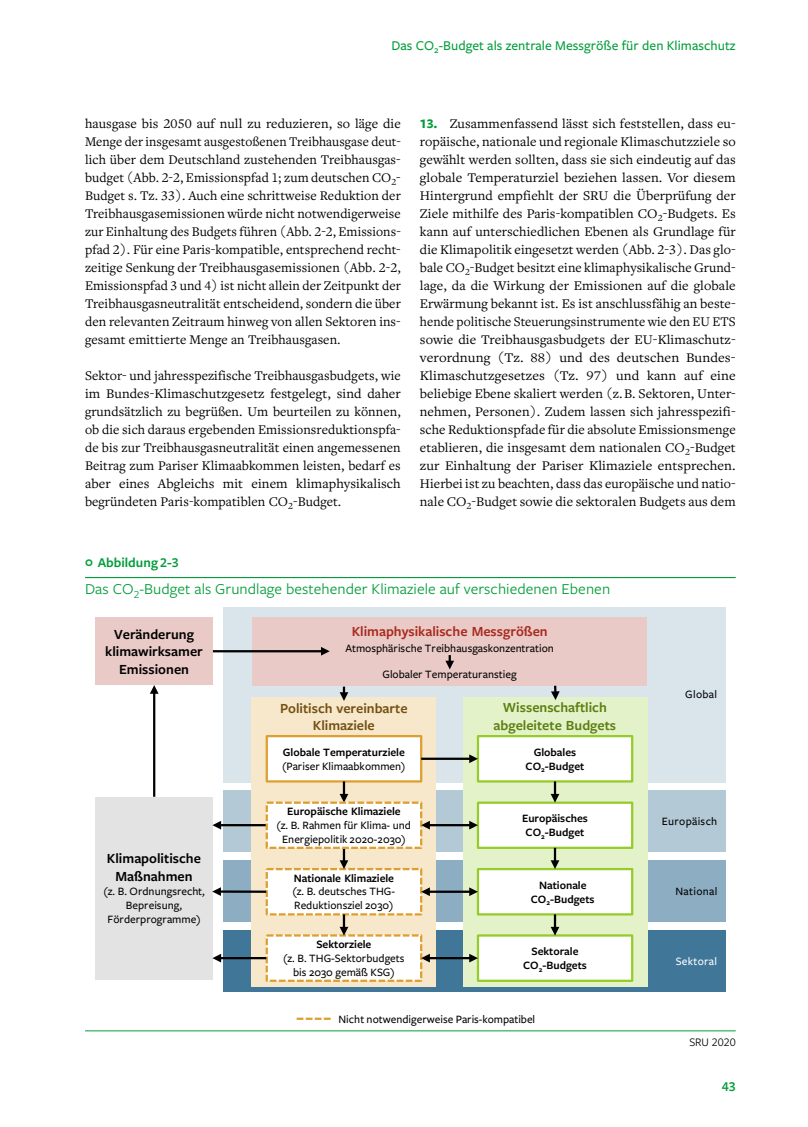
<style>
.page{position:relative;width:808px;height:1127px;background:#fff}
.page>*{position:absolute;margin:0;border:0;box-sizing:border-box;transform-origin:0 0}
.t1{font:15.75px "Freight Sans Pro";letter-spacing:.005em;color:#009d39}
.t2{font:600 14.4px/17.4px "Freight Sans Pro";color:#000;text-align:center}
.t3{font:600 14.4px/17.4px "Freight Sans Pro";color:#5b7f0f;text-align:center}
.t4{font:600 14.4px/17.4px "Freight Sans Pro";color:#745113;text-align:center}
.t5{font:600 14.4px "Freight Sans Pro";color:#a92a1f}
.Kolumnentitel{font:500 13.95px "Freight Sans Pro";letter-spacing:.005em;color:#009d39}
.t6{font:600 13.95px "Freight Sans Pro";color:#009d39}
.Fließtext_9_2_pt{font:13.8px/18px "Freight Text Pro";letter-spacing:.005em;color:#000;text-align:justify}
.Abbildung_Quelle{font:12px "Freight Sans Pro";color:#000}
.t7{font:500 11.7px/13.8px "Freight Sans Pro";color:#000;text-align:center}
.t8{font:600 11.7px/14px "Freight Sans Pro";letter-spacing:-.005em;color:#000;text-align:center}
.t9{font:500 11.7px "Freight Sans Pro";letter-spacing:.025em;color:#000}
.t10{font:500 11.7px "Freight Sans Pro";letter-spacing:.025em;color:#fff}
.s1{font-family:"Freight Sans Pro";font-weight:700;color:#009d39}
.s2{font-weight:500}
.s3{font-weight:600}
</style>
<div class="page">
<hr style="left:85px;top:577px;width:651px;height:1px;background:#009d39">
<div style="left:223px;top:791px;width:502px;height:61px;background:#b3c9d6"></div>
<div style="left:223px;top:931px;width:502px;height:61px;background:#407799"></div>
<div style="left:223px;top:861px;width:502px;height:61px;background:#8dadc2"></div>
<div style="left:223px;top:607px;width:502px;height:175px;background:#d9e4eb"></div>
<div style="left:252px;top:697px;width:184px;height:289px;background:#f7e7cb"></div>
<div style="left:267px;top:869px;width:154px;height:45px;background:#fff"></div>
<div style="left:266px;top:868px;width:156px;height:47px;border:2px dashed #dda030"></div>
<div style="left:252px;top:617px;width:395px;height:69px;background:#eacac7"></div>
<div style="left:267px;top:736px;width:154px;height:45px;background:#fff"></div>
<div style="left:266px;top:735px;width:156px;height:47px;border:2px solid #dda030"></div>
<div style="left:267px;top:935px;width:154px;height:46px;background:#fff"></div>
<div style="left:266px;top:934px;width:156px;height:48px;border:2px dashed #dda030"></div>
<div style="left:95px;top:797px;width:118px;height:182px;background:#e3e3e3"></div>
<div style="left:95px;top:617px;width:118px;height:68px;background:#eacac7"></div>
<hr style="left:153px;top:692px;width:2px;height:105px;background:#000">
<svg style="left:150px;top:685px;width:9px;height:9px"></svg>
<hr style="left:213px;top:650px;width:109px;height:2px;background:#000">
<svg style="left:321px;top:647px;width:9px;height:8px"></svg>
<hr style="left:220px;top:824px;width:46px;height:2px;background:#000">
<svg style="left:212px;top:821px;width:9px;height:8px"></svg>
<hr style="left:219px;top:890px;width:47px;height:3px;background:#000">
<svg style="left:212px;top:887px;width:9px;height:9px"></svg>
<hr style="left:220px;top:957px;width:46px;height:2px;background:#000">
<svg style="left:212px;top:954px;width:9px;height:8px"></svg>
<svg style="left:340px;top:849px;width:8px;height:20px"></svg>
<svg style="left:340px;top:914px;width:8px;height:21px"></svg>
<svg style="left:340px;top:781px;width:8px;height:20px"></svg>
<div style="left:463px;top:697px;width:184px;height:289px;background:#e4f2ca"></div>
<div style="left:478px;top:736px;width:154px;height:45px;background:#fff"></div>
<div style="left:477px;top:735px;width:156px;height:47px;border:2px solid #95cb2a"></div>
<div style="left:478px;top:869px;width:154px;height:45px;background:#fff"></div>
<div style="left:477px;top:868px;width:156px;height:47px;border:2px solid #95cb2a"></div>
<div style="left:478px;top:935px;width:154px;height:46px;background:#fff"></div>
<div style="left:477px;top:934px;width:156px;height:48px;border:2px solid #95cb2a"></div>
<svg style="left:551px;top:914px;width:8px;height:21px"></svg>
<div style="left:478px;top:803px;width:154px;height:45px;background:#fff"></div>
<div style="left:477px;top:801px;width:156px;height:48px;border:2px solid #95cb2a"></div>
<svg style="left:551px;top:781px;width:8px;height:21px"></svg>
<svg style="left:551px;top:848px;width:8px;height:21px"></svg>
<svg style="left:551px;top:686px;width:9px;height:14px"></svg>
<svg style="left:340px;top:686px;width:8px;height:15px"></svg>
<svg style="left:297px;top:1017px;width:34px;height:3px"></svg>
<svg style="left:445px;top:655px;width:9px;height:14px"></svg>
<div style="left:267px;top:803px;width:154px;height:45px;background:#fff"></div>
<div style="left:266px;top:801px;width:156px;height:48px;border:2px dashed #dda030"></div>
<hr style="left:421px;top:757px;width:50px;height:3px;background:#000">
<svg style="left:469px;top:754px;width:9px;height:9px"></svg>
<hr style="left:428px;top:824px;width:43px;height:2px;background:#000">
<svg style="left:469px;top:821px;width:9px;height:8px"></svg>
<svg style="left:421px;top:821px;width:9px;height:8px"></svg>
<hr style="left:428px;top:890px;width:43px;height:3px;background:#000">
<svg style="left:469px;top:887px;width:9px;height:9px"></svg>
<svg style="left:421px;top:887px;width:9px;height:9px"></svg>
<hr style="left:428px;top:957px;width:43px;height:2px;background:#000">
<svg style="left:469px;top:954px;width:9px;height:8px"></svg>
<svg style="left:421px;top:954px;width:9px;height:8px"></svg>
<hr style="left:85px;top:1030px;width:651px;height:1px;background:#009d39">
<p class="Kolumnentitel" style="left:391px;top:36px;width:346px">Das CO<sub>2</sub>-Budget als zentrale Messgröße für den Klimaschutz</p>
<p class="Fließtext_9_2_pt" style="left:85px;top:114px;width:317px">hausgase bis 2050 auf null zu reduzieren, so läge die Menge der insgesamt ausgestoßenen Treibhausgase deut&shy;lich über dem Deutschland zustehenden Treibhausgas&shy;budget (Abb. 2-2, Emissionspfad 1; zum deutschen CO<sub>2</sub>- Budget s. Tz. 33). Auch eine schrittweise Reduktion der Treibhausgasemissionen würde nicht notwendigerweise zur Einhaltung des Budgets führen (Abb. 2-2, Emissions&shy;pfad 2). Für eine Paris-kompatible, entsprechend recht&shy;zeitige Senkung der Treibhausgasemissionen (Abb. 2-2, Emissionspfad 3 und 4) ist nicht allein der Zeitpunkt der Treibhausgasneutralität entscheidend, sondern die über den relevanten Zeitraum hinweg von allen Sektoren ins&shy;gesamt emittierte Menge an Treibhausgasen.</p>
<p class="Fließtext_9_2_pt" style="left:85px;top:366px;width:317px">Sektor- und jahresspezifische Treibhausgasbudgets, wie im Bundes-Klimaschutzgesetz festgelegt, sind daher grundsätzlich zu begrüßen. Um beurteilen zu können, ob die sich daraus ergebenden Emissionsreduktionspfa&shy;de bis zur Treibhausgasneutralität einen angemessenen Beitrag zum Pariser Klimaabkommen leisten, bedarf es aber eines Abgleichs mit einem klimaphysikalisch begründeten Paris-kompatiblen CO<sub>2</sub>-Budget.</p>
<p class="Fließtext_9_2_pt" style="left:420px;top:114px;width:317px;text-align:left"><span class="s1">13.</span> Zusammenfassend lässt sich feststellen, dass eu&shy;ropäische, nationale und regionale Klimaschutzziele so gewählt werden sollten, dass sie sich eindeutig auf das globale Temperaturziel beziehen lassen. Vor diesem Hintergrund empfiehlt der SRU die Überprüfung der Ziele mithilfe des Paris-kompatiblen CO<sub>2</sub>-Budgets. Es kann auf unterschiedlichen Ebenen als Grundlage für die Klimapolitik eingesetzt werden (Abb. 2-3). Das glo&shy;bale CO<sub>2</sub>-Budget besitzt eine klimaphysikalische Grund&shy;lage, da die Wirkung der Emissionen auf die globale Erwärmung bekannt ist. Es ist anschlussfähig an beste&shy;hende politische Steuerungsinstrumente wie den EU ETS sowie die Treibhausgasbudgets der EU-Klimaschutz&shy;verordnung (Tz. 88) und des deutschen Bundes-- Klimaschutzgesetzes (Tz. 97) und kann auf eine beliebige Ebene skaliert werden (z. B. Sektoren, Unter&shy;nehmen, Personen). Zudem lassen sich jahresspezifi&shy;sche Reduktionspfade für die absolute Emissionsmenge etablieren, die insgesamt dem nationalen CO<sub>2</sub>-Budget zur Einhaltung der Pariser Klimaziele entsprechen.<br>Hierbei ist zu beachten, dass das europäische und natio&shy;nale CO<sub>2</sub>-Budget sowie die sektoralen Budgets aus dem</p>
<p class="t6" style="left:98px;top:553px;width:83px">Abbildung 2-3</p>
<p class="t1" style="left:85px;top:579px;width:527px">Das CO<sub>2</sub>-Budget als Grundlage bestehender Klimaziele auf verschiedenen Ebenen</p>
<p class="t2" style="left:105px;top:625px;width:99px">Veränderung klimawirksamer<br>Emissionen</p>
<p class="t2" style="left:107px;top:849px;width:96px">Klimapolitische<br>Maßnahmen</p>
<p class="t7" style="left:104px;top:884px;width:103px">(z. B. Ordnungsrecht,<br>Bepreisung,<br>Förderprogramme)</p>
<p class="t5" style="left:352px;top:622px;width:198px">Klimaphysikalische Messgrößen</p>
<p class="t7" style="left:345px;top:640px;width:210px">Atmosphärische Treibhausgaskonzentration</p>
<p class="t7" style="left:383px;top:667px;width:136px">Globaler Temperaturanstieg</p>
<p class="t4" style="left:280px;top:699px;width:129px">Politisch vereinbarte<br>Klimaziele</p>
<p class="t8" style="left:282px;top:744px;width:125px;text-align:left">Globale Temperaturziele <span class="s2">(Pariser Klimaabkommen)</span></p>
<p class="t7" style="left:277px;top:804px;width:136px"><span class="s3">Europäische Klimaziele<br></span>(z. B. Rahmen für Klima- und<br>Energiepolitik 2020-2030)</p>
<p class="t7" style="left:292px;top:870px;width:104px;text-align:justify"><span class="s3">Nationale Klimaziele </span>(z. B. deutsches THG-Reduktionsziel 2030)</p>
<p class="t7" style="left:283px;top:937px;width:123px"><span class="s3">Sektorziele<br></span>(z. B. THG-Sektorbudgets bis 2030 gemäß KSG)</p>
<p class="t3" style="left:494px;top:698px;width:124px">Wissenschaftlich abgeleitete Budgets</p>
<p class="t8" style="left:526px;top:744px;width:60px">Globales<br>CO<sub>2</sub>-Budget</p>
<p class="t8" style="left:522px;top:811px;width:67px;text-align:left">Europäisches<br>CO<sub>2</sub>-Budget</p>
<p class="t8" style="left:531px;top:877px;width:65px">Nationale<br>CO<sub>2</sub>-Budgets</p>
<p class="t8" style="left:523px;top:944px;width:65px">Sektorale<br>CO<sub>2</sub>-Budgets</p>
<p class="t7" style="left:338px;top:1011px;width:198px">Nicht notwendigerweise Paris-kompatibel</p>
<p class="t7" style="left:685px;top:687px;width:33px">Global</p>
<p class="t9" style="left:662px;top:814px;width:57px">Europäisch</p>
<p class="t9" style="left:675px;top:883px;width:43px">National</p>
<p class="t10" style="left:676px;top:953px;width:43px">Sektoral</p>
<p class="Abbildung_Quelle" style="left:689px;top:1034px;width:48px">SRU 2020</p>
<p class="t6" style="left:722px;top:1076px;width:16px">43</p>
</div>
